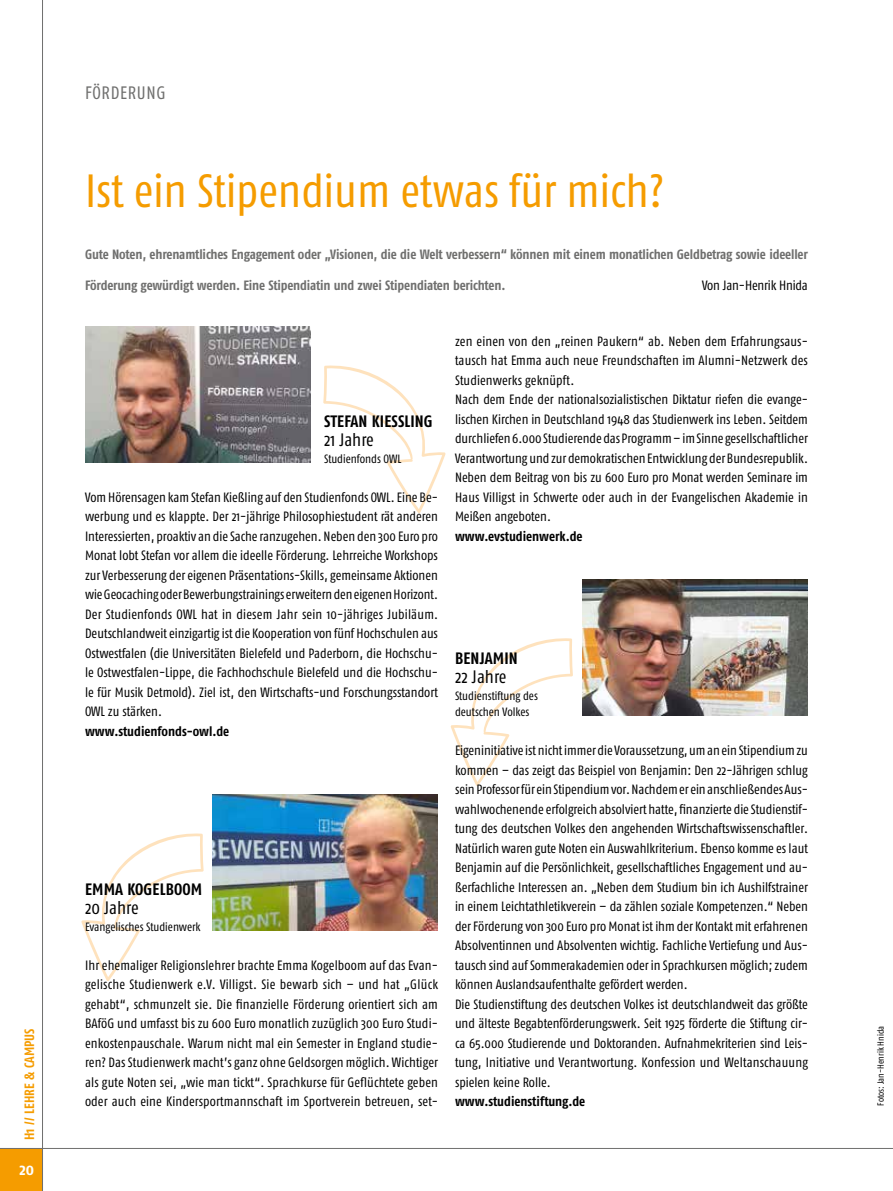
<style>
.page{position:relative;width:893px;height:1191px;background:#fff}
.page>*{position:absolute;margin:0;border:0;box-sizing:border-box;transform-origin:0 0}
.t1{font:condensed 46.5px "Fago Pro";letter-spacing:-.005em;color:#f59c00}
.t2{font:condensed 18px "Fago Pro";color:#000}
.t3{font:condensed 18px "Fago Pro";letter-spacing:.035em;color:#6f6f6e}
.t4{font:700 condensed 16.5px "Fago Pro";letter-spacing:.01em;color:#000}
.t5{font:700 condensed 16.5px "Fago Pro";color:#fff}
.t6{font:condensed 13.5px/19.5px "Fago Pro";color:#000;text-align:justify}
.t7{font:700 condensed 13.5px "Fago Pro";letter-spacing:-.015em;color:#6f6f6e}
.t8{font:700 condensed 13.5px "Fago Pro";color:#000}
.t9{font:700 condensed 13.5px "Fago Pro";color:#f59c00}
.t10{font:condensed 12px/16.5px "Fago Pro";color:#000}
.t11{font:condensed 9px "Fago Pro";color:#000}
</style>
<div class="page">
<div style="left:0;top:1148px;width:43px;height:43px;background:#f59c00"></div>
<hr style="left:42px;top:0;width:1px;height:1191px;background:#6f6f6e">
<hr style="left:0;top:1148px;width:893px;height:1px;background:#6f6f6e">
<svg style="left:81px;top:833px;width:123px;height:148px"></svg>
<svg style="left:451px;top:638px;width:122px;height:148px"></svg>
<svg style="left:323px;top:365px;width:123px;height:148px"></svg>
<img style="left:583px;top:580px;width:225px;height:136px">
<img style="left:213px;top:794px;width:225px;height:136px">
<img style="left:85px;top:327px;width:225px;height:136px">
<p class="t9" style="left:21px;top:1140px;width:113px;rotate:-90deg">H1 // LEHRE &amp; CAMPUS</p>
<p class="t5" style="left:20px;top:1159px;width:16px">20</p>
<h2 class="t3" style="left:85px;top:82px;width:82px">FÖRDERUNG</h2>
<h1 class="t1" style="left:85px;top:163px;width:581px">Ist ein Stipendium etwas für mich?</h1>
<p class="t7" style="left:85px;top:246px;width:724px">Gute Noten, ehrenamtliches Engagement oder „Visionen, die die Welt verbessern“ können mit einem monatlichen Geldbetrag sowie ideeller</p>
<p class="t7" style="left:85px;top:277px;width:422px">Förderung gewürdigt werden. Eine Stipendiatin und zwei Stipendiaten berichten.</p>
<p class="t6" style="left:702px;top:276px;width:107px">Von Jan-Henrik Hnida</p>
<p class="t4" style="left:324px;top:411px;width:110px">Stefan Ki eSSli ng</p>
<h2 class="t2" style="left:324px;top:429px;width:51px">21 Jahre</h2>
<p class="t10" style="left:324px;top:450px;width:79px">Studienfonds OWL</p>
<p class="t6" style="left:85px;top:487px;width:355px">Vom Hörensagen kam Stefan Kießling auf den Studienfonds OWL. Eine Be&shy;werbung und es klappte. Der 21-jährige Philosophiestudent rät anderen Interessierten, proaktiv an die Sache ranzugehen. Neben den 300 Euro pro Monat lobt Stefan vor allem die ideelle Förderung. Lehrreiche Workshops zur Verbesserung der eigenen Präsentations-Skills, gemeinsame Aktionen wie Geocaching oder Bewerbungstrainings erweitern den eigenen Horizont.<br>Der Studienfonds OWL hat in diesem Jahr sein 10-jähriges Jubiläum.<br>Deutschlandweit einzigartig ist die Kooperation von fünf Hochschulen aus Ostwestfalen (die Universitäten Bielefeld und Paderborn, die Hochschu&shy;le Ostwestfalen-Lippe, die Fachhochschule Bielefeld und die Hochschu&shy;le für Musik Detmold). Ziel ist, den Wirtschafts-und Forschungsstandort OWL zu stärken.</p>
<p class="t8" style="left:85px;top:723px;width:146px">www.studienfonds-owl.de</p>
<p class="t4" style="left:85px;top:879px;width:119px">Emma Kogelboom</p>
<h2 class="t2" style="left:85px;top:897px;width:55px">20 Jahre</h2>
<p class="t10" style="left:85px;top:918px;width:117px">Evangelisches Studienwerk</p>
<p class="t6" style="left:85px;top:955px;width:355px">Ihr ehemaliger Religionslehrer brachte Emma Kogelboom auf das Evan&shy;gelische Studienwerk e.V. Villigst. Sie bewarb sich – und hat „Glück gehabt“, schmunzelt sie. Die finanzielle Förderung orientiert sich am BAföG und umfasst bis zu 600 Euro monatlich zuzüglich 300 Euro Studi&shy;enkostenpauschale. Warum nicht mal ein Semester in England studie&shy;ren? Das Studienwerk macht’s ganz ohne Geldsorgen möglich. Wichtiger als gute Noten sei, „wie man tickt“. Sprachkurse für Geflüchtete geben oder auch eine Kindersportmannschaft im Sportverein betreuen, set-</p>
<p class="t6" style="left:455px;top:331px;width:354px;text-align:left">zen einen von den „reinen Paukern“ ab. Neben dem Erfahrungsaus&shy;tausch hat Emma auch neue Freundschaften im Alumni-Netzwerk des Studienwerks geknüpft.<br>Nach dem Ende der nationalsozialistischen Diktatur riefen die evange&shy;lischen Kirchen in Deutschland 1948 das Studienwerk ins Leben. Seitdem durchliefen 6.000 Studierende das Programm – im Sinne gesellschaftlicher Verantwortung und zur demokratischen Entwicklung der Bundesrepublik.<br>Neben dem Beitrag von bis zu 600 Euro pro Monat werden Seminare im Haus Villigst in Schwerte oder auch in der Evangelischen Akademie in Meißen angeboten.</p>
<p class="t8" style="left:455px;top:528px;width:129px">www.evstudienwerk.de</p>
<p class="t4" style="left:455px;top:648px;width:64px">Benjamin</p>
<h2 class="t2" style="left:455px;top:666px;width:53px">22 Jahre</h2>
<p class="t10" style="left:455px;top:687px;width:84px">Studienstiftung des deutschen Volkes</p>
<p class="t6" style="left:455px;top:741px;width:355px;text-align:left">Eigeninitiative ist nicht immer die Voraussetzung, um an ein Stipendium zu kommen – das zeigt das Beispiel von Benjamin: Den 22-Jährigen schlug sein Professor für ein Stipendium vor. Nachdem er ein anschließendes Aus&shy;wahlwochenende erfolgreich absolviert hatte, finanzierte die Studienstif&shy;tung des deutschen Volkes den angehenden Wirtschaftswissenschaftler.<br>Natürlich waren gute Noten ein Auswahlkriterium. Ebenso komme es laut Benjamin auf die Persönlichkeit, gesellschaftliches Engagement und au&shy;ßerfachliche Interessen an. „Neben dem Studium bin ich Aushilfstrainer in einem Leichtathletikverein – da zählen soziale Kompetenzen.“ Neben der Förderung von 300 Euro pro Monat ist ihm der Kontakt mit erfahrenen Absolventinnen und Absolventen wichtig. Fachliche Vertiefung und Aus&shy;tausch sind auf Sommerakademien oder in Sprachkursen möglich; zudem können Auslandsaufenthalte gefördert werden.<br>Die Studienstiftung des deutschen Volkes ist deutschlandweit das größte und älteste Begabtenförderungswerk. Seit 1925 förderte die Stiftung cir&shy;ca 65.000 Studierende und Doktoranden. Aufnahmekriterien sind Leis&shy;tung, Initiative und Verantwortung. Konfession und Weltanschauung spielen keine Rolle.</p>
<p class="t8" style="left:455px;top:1093px;width:132px">www.studienstiftung.de</p>
<p class="t11" style="left:875px;top:1105px;width:81px;rotate:-90deg">Fotos: Jan-Henrik Hnida</p>
</div>
